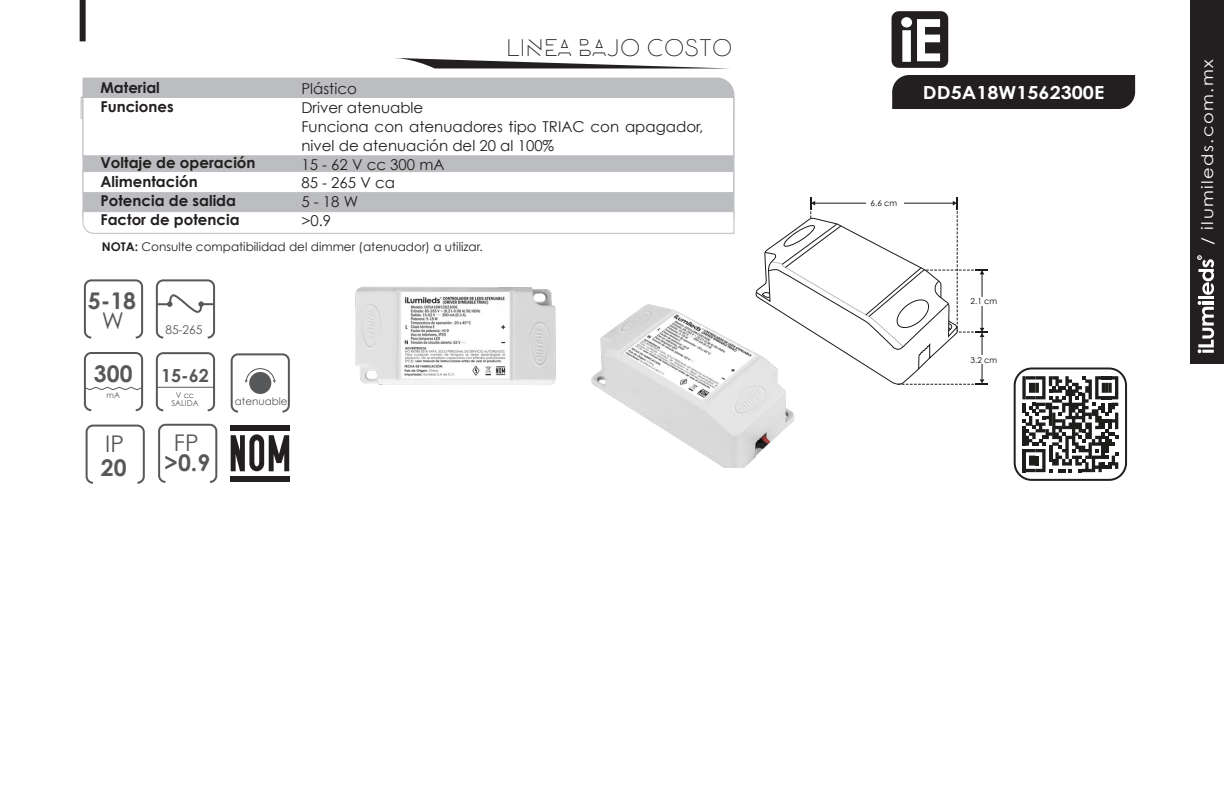
<style>
.page{position:relative;width:1224px;height:792px;background:#fff}
.page>*{position:absolute;margin:0;border:0;box-sizing:border-box;transform-origin:0 0}
.t1{font:24px "Lombok";color:#231f20}
.t2{font:700 23px "Century Gothic";color:#57585a}
.t3{font:23px "Century Gothic";color:#57585a}
.t4{font:700 18px "Century Gothic";color:#fff;scale:1.1 1}
.t5{font:700 18px "Century Gothic";color:#57585a}
.t6{font:16px "Century Gothic";letter-spacing:.08em;color:#fff;scale:1.12 1}
.t7{font:15px/18.8px "Century Gothic";color:#231f20}
.t8{font:700 15px "Century Gothic";color:#231f20}
.t9{font:12px "Century Gothic";color:#231f20}
.t10{font:12px "Century Gothic";color:#57585a}
.t11{font:10.4px "Century Gothic";color:#57585a}
.t12{font:8.2px "Century Gothic";color:#050504}
.t13{font:8px "Century Gothic";color:#57585a}
.s1{font-weight:700}
</style>
<div class="page">
<div style="left:1190px;top:0;width:34px;height:364px;background:#231f20"></div>
<hr style="left:1198px;top:296px;width:16px;height:3px;background:#fff">
<svg style="left:1198px;top:301px;width:16px;height:52px"></svg>
<svg style="left:1197px;top:255px;width:17px;height:40px"></svg>
<div style="left:80px;top:0;width:6px;height:41px;background:#231f20"></div>
<div style="left:1014px;top:367px;width:113px;height:114px;border:2px solid #231f20;border-radius:17px"></div>
<img style="left:355px;top:286px;width:197px;height:99px">
<img style="left:535px;top:297px;width:260px;height:171px">
<svg style="left:754px;top:197px;width:234px;height:190px"></svg>
<div style="left:966px;top:356px;width:37px;height:8px;background:#fff"></div>
<div style="left:231px;top:425px;width:59px;height:6px;background:#231f20"></div>
<div style="left:231px;top:476px;width:59px;height:5px;background:#231f20"></div>
<svg style="left:231px;top:434px;width:58px;height:37px"></svg>
<div style="left:156px;top:279px;width:59px;height:60px;border:2px solid #57585a;border-radius:6px"></div>
<svg style="left:155px;top:293px;width:60px;height:21px"></svg>
<div style="left:86px;top:425px;width:59px;height:59px;border:2px solid #57585a;border-radius:6px"></div>
<div style="left:84px;top:279px;width:59px;height:60px;border:2px solid #57585a;border-radius:6px"></div>
<hr style="left:157px;top:387px;width:57px;height:1px;background:#57585a">
<div style="left:156px;top:352px;width:59px;height:59px;border:2px solid #57585a;border-radius:6px"></div>
<div style="left:84px;top:352px;width:59px;height:59px;border:2px solid #57585a;border-radius:6px"></div>
<svg style="left:83px;top:386px;width:61px;height:5px"></svg>
<div style="left:158px;top:424px;width:59px;height:59px;border:2px solid #57585a;border-radius:6px"></div>
<div style="left:249px;top:372px;width:22px;height:22px;background:#57585a;border-radius:50%"></div>
<svg style="left:245px;top:368px;width:31px;height:15px"></svg>
<div style="left:231px;top:353px;width:59px;height:60px;border:2px solid #57585a;border-radius:6px"></div>
<svg style="left:1022px;top:376px;width:96px;height:96px"></svg>
<svg style="left:396px;top:58px;width:318px;height:10px"></svg>
<div style="left:892px;top:75px;width:243px;height:34px;background:#231f20"></div>
<div style="left:892px;top:11px;width:56px;height:57px;background:#231f20;border-radius:7px"></div>
<svg style="left:901px;top:17px;width:39px;height:45px"></svg>
<div style="left:82px;top:77px;width:653px;height:134px;background:#bcbdc0"></div>
<div style="left:82px;top:97px;width:652px;height:59px;background:#fff;border:1px solid #bcbdc0"></div>
<div style="left:82px;top:171px;width:652px;height:22px;background:#fff;border:1px solid #bcbdc0"></div>
<svg style="left:82px;top:211px;width:653px;height:23px"></svg>
<p class="t1" style="left:506px;top:36px;width:228px">LINEA BAJO COSTO</p>
<p class="t8" style="left:100px;top:78px;width:61px">Material</p>
<p class="t4" style="left:923px;top:81px;width:166px">DD5A18W1562300E</p>
<p class="t8" style="left:100px;top:97px;width:75px">Funciones</p>
<p class="t7" style="left:301px;top:79px;width:57px">Plástico</p>
<p class="t7" style="left:301px;top:98px;width:123px">Driver atenuable</p>
<p class="t7" style="left:301px;top:117px;width:403px">Funciona con atenuadores tipo TRIAC con apagador, nivel de atenuación del 20 al 100%</p>
<p class="t7" style="left:301px;top:155px;width:145px">15 - 62 V cc 300 mA</p>
<p class="t7" style="left:301px;top:173px;width:95px">85 - 265 V ca</p>
<p class="t7" style="left:301px;top:192px;width:58px">5 - 18 W</p>
<p class="t7" style="left:301px;top:211px;width:31px">&gt;0.9</p>
<p class="t9" style="left:102px;top:239px;width:382px"><span class="s1">NOTA:</span> Consulte compatibilidad del dimmer (atenuador) a utilizar.</p>
<p class="t8" style="left:100px;top:153px;width:157px">Voltaje de operación</p>
<p class="t8" style="left:100px;top:172px;width:99px">Alimentación</p>
<p class="t8" style="left:100px;top:191px;width:137px">Potencia de salida</p>
<p class="t8" style="left:100px;top:210px;width:141px">Factor de potencia</p>
<p class="t12" style="left:871px;top:197px;width:28px">6.6 cm</p>
<p class="t2" style="left:88px;top:286px;width:50px">5-18</p>
<p class="t3" style="left:102px;top:306px;width:24px">W</p>
<p class="t2" style="left:94px;top:359px;width:40px">300</p>
<p class="t13" style="left:107px;top:390px;width:15px">mA</p>
<p class="t3" style="left:105px;top:429px;width:20px">IP</p>
<p class="t2" style="left:101px;top:453px;width:27px">20</p>
<p class="t10" style="left:165px;top:323px;width:39px">85-265</p>
<p class="t5" style="left:161px;top:365px;width:49px">15-62</p>
<p class="t13" style="left:176px;top:391px;width:20px">V cc</p>
<p class="t13" style="left:171px;top:399px;width:29px">SALIDA</p>
<p class="t3" style="left:174px;top:429px;width:26px">FP</p>
<p class="t2" style="left:164px;top:448px;width:47px">&gt;0.9</p>
<p class="t11" style="left:235px;top:395px;width:54px">atenuable</p>
<p class="t12" style="left:971px;top:296px;width:28px">2.1 cm</p>
<p class="t12" style="left:971px;top:354px;width:28px">3.2 cm</p>
<p class="t6" style="left:1198px;top:245px;width:167px;rotate:-90deg">/ ilumileds.com.mx</p>
</div>
